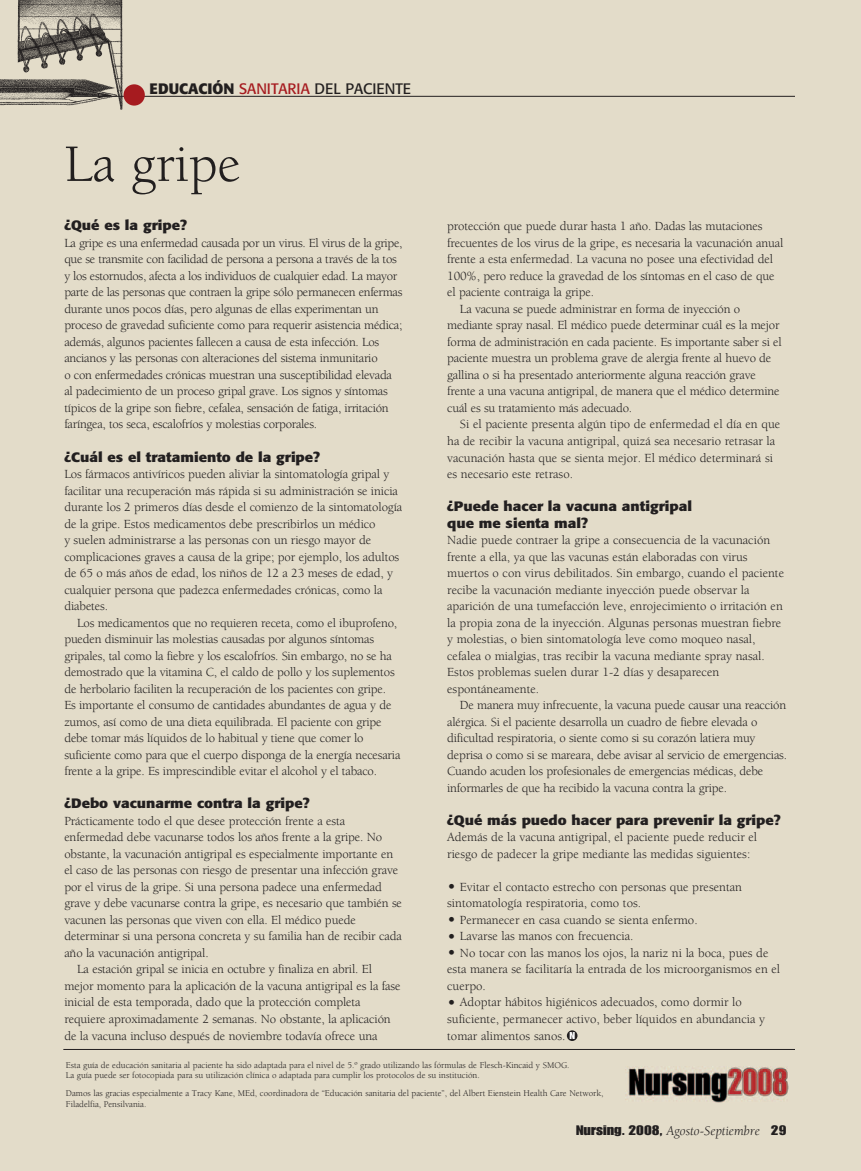
<style>
.page{position:relative;width:861px;height:1171px;background:#fff}
.page>*{position:absolute;margin:0;border:0;box-sizing:border-box;transform-origin:0 0}
.t1{font:54px "Berkeley";color:#221f1f}
.t2{font:15px "Formata";color:#221f1f}
.t3{font:700 13.5px/16.5px "Formata";color:#221f1f;scale:1.1 1}
.t4{font:italic 13.5px "Berkeley";color:#221f1f}
.t5{font:12.75px/16.5px "Berkeley";letter-spacing:-.01em;color:#221f1f}
.t6{font:9px/10.5px "Berkeley";color:#221f1f}
.s1{font-weight:700}
.s2{color:#a61b1f}
.s3{font-size:18px}
.s4{font-family:"Helvetica Neue";font-weight:900;font-stretch:condensed;font-size:9.75px;color:#fff}
.s5{font-family:"SHC Impact";font-style:normal}
</style>
<div class="page">
<div style="left:0;top:0;width:861px;height:1170px;background:#e3dcc9"></div>
<p class="t2" style="left:150px;top:79px;width:263px"><span class="s1">EDUCACIÓN</span> <span class="s2">SANITARIA</span> DEL PACIENTE</p>
<h1 class="t1" style="left:64px;top:142px;width:178px">La gripe</h1>
<p class="t3" style="left:64px;top:217px;width:113px">¿Qué es la gripe?</p>
<p class="t5" style="left:64px;top:235px;width:340px">La gripe es una enfermedad causada por un virus. El virus de la gripe, que se transmite con facilidad de persona a persona a través de la tos y los estornudos, afecta a los individuos de cualquier edad. La mayor parte de las personas que contraen la gripe sólo permanecen enfermas durante unos pocos días, pero algunas de ellas experimentan un proceso de gravedad suficiente como para requerir asistencia médica; además, algunos pacientes fallecen a causa de esta infección. Los ancianos y las personas con alteraciones del sistema inmunitario<br>o con enfermedades crónicas muestran una susceptibilidad elevada al padecimiento de un proceso gripal grave. Los signos y síntomas típicos de la gripe son fiebre, cefalea, sensación de fatiga, irritación faríngea, tos seca, escalofríos y molestias corporales.</p>
<p class="t3" style="left:64px;top:448px;width:234px">¿Cuál es el tratamiento de la gripe?</p>
<p class="t5" style="left:64px;top:466px;width:339px">Los fármacos antivíricos pueden aliviar la sintomatología gripal y facilitar una recuperación más rápida si su administración se inicia durante los 2 primeros días desde el comienzo de la sintomatología de la gripe. Estos medicamentos debe prescribirlos un médico<br>y suelen administrarse a las personas con un riesgo mayor de complicaciones graves a causa de la gripe; por ejemplo, los adultos de 65 o más años de edad, los niños de 12 a 23 meses de edad, y cualquier persona que padezca enfermedades crónicas, como la diabetes.</p>
<p class="t5" style="left:64px;top:615px;width:337px;text-indent:13px">Los medicamentos que no requieren receta, como el ibuprofeno, pueden disminuir las molestias causadas por algunos síntomas gripales, tal como la fiebre y los escalofríos. Sin embargo, no se ha demostrado que la vitamina C, el caldo de pollo y los suplementos de herbolario faciliten la recuperación de los pacientes con gripe.<br>Es importante el consumo de cantidades abundantes de agua y de zumos, así como de una dieta equilibrada. El paciente con gripe debe tomar más líquidos de lo habitual y tiene que comer lo suficiente como para que el cuerpo disponga de la energía necesaria frente a la gripe. Es imprescindible evitar el alcohol y el tabaco.</p>
<p class="t3" style="left:64px;top:795px;width:224px">¿Debo vacunarme contra la gripe?</p>
<p class="t5" style="left:64px;top:813px;width:282px">Prácticamente todo el que desee protección frente a esta</p>
<p class="t5" style="left:64px;top:829px;width:319px">enfermedad debe vacunarse todos los años frente a la gripe. No</p>
<p class="t5" style="left:64px;top:846px;width:330px">obstante, la vacunación antigripal es especialmente importante en</p>
<p class="t5" style="left:64px;top:862px;width:335px">el caso de las personas con riesgo de presentar una infección grave</p>
<p class="t5" style="left:64px;top:879px;width:319px">por el virus de la gripe. Si una persona padece una enfermedad</p>
<p class="t5" style="left:64px;top:895px;width:339px">grave y debe vacunarse contra la gripe, es necesario que también se</p>
<p class="t5" style="left:64px;top:912px;width:293px">vacunen las personas que viven con ella. El médico puede</p>
<p class="t5" style="left:64px;top:928px;width:339px">determinar si una persona concreta y su familia han de recibir cada</p>
<p class="t5" style="left:64px;top:945px;width:146px">año la vacunación antigripal.</p>
<p class="t5" style="left:77px;top:961px;width:296px">La estación gripal se inicia en octubre y finaliza en abril. El</p>
<p class="t5" style="left:64px;top:978px;width:338px">mejor momento para la aplicación de la vacuna antigripal es la fase</p>
<p class="t5" style="left:64px;top:994px;width:298px">inicial de esta temporada, dado que la protección completa</p>
<p class="t5" style="left:64px;top:1011px;width:328px">requiere aproximadamente 2 semanas. No obstante, la aplicación</p>
<p class="t5" style="left:64px;top:1027px;width:315px">de la vacuna incluso después de noviembre todavía ofrece una</p>
<p class="t5" style="left:447px;top:219px;width:317px">protección que puede durar hasta 1 año. Dadas las mutaciones</p>
<p class="t5" style="left:447px;top:235px;width:338px">frecuentes de los virus de la gripe, es necesaria la vacunación anual</p>
<p class="t5" style="left:447px;top:252px;width:327px">frente a esta enfermedad. La vacuna no posee una efectividad del</p>
<p class="t5" style="left:447px;top:268px;width:329px">100%, pero reduce la gravedad de los síntomas en el caso de que</p>
<p class="t5" style="left:447px;top:285px;width:148px">el paciente contraiga la gripe.</p>
<p class="t5" style="left:460px;top:301px;width:282px">La vacuna se puede administrar en forma de inyección o</p>
<p class="t5" style="left:447px;top:318px;width:334px">mediante spray nasal. El médico puede determinar cuál es la mejor</p>
<p class="t5" style="left:447px;top:334px;width:336px">forma de administración en cada paciente. Es importante saber si el</p>
<p class="t5" style="left:447px;top:351px;width:326px">paciente muestra un problema grave de alergia frente al huevo de</p>
<p class="t5" style="left:447px;top:367px;width:310px">gallina o si ha presentado anteriormente alguna reacción grave</p>
<p class="t5" style="left:447px;top:384px;width:334px">frente a una vacuna antigripal, de manera que el médico determine</p>
<p class="t5" style="left:447px;top:400px;width:186px">cuál es su tratamiento más adecuado.</p>
<p class="t5" style="left:460px;top:417px;width:322px">Si el paciente presenta algún tipo de enfermedad el día en que</p>
<p class="t5" style="left:447px;top:433px;width:329px">ha de recibir la vacuna antigripal, quizá sea necesario retrasar la</p>
<p class="t5" style="left:447px;top:450px;width:327px">vacunación hasta que se sienta mejor. El médico determinará si</p>
<p class="t5" style="left:447px;top:466px;width:127px">es necesario este retraso.</p>
<p class="t3" style="left:447px;top:498px;width:224px">¿Puede hacer la vacuna antigripal que me sienta mal?</p>
<p class="t5" style="left:447px;top:532px;width:338px">Nadie puede contraer la gripe a consecuencia de la vacunación frente a ella, ya que las vacunas están elaboradas con virus muertos o con virus debilitados. Sin embargo, cuando el paciente recibe la vacunación mediante inyección puede observar la aparición de una tumefacción leve, enrojecimiento o irritación en la propia zona de la inyección. Algunas personas muestran fiebre y molestias, o bien sintomatología leve como moqueo nasal, cefalea o mialgias, tras recibir la vacuna mediante spray nasal.<br>Estos problemas suelen durar 1-2 días y desaparecen espontáneamente.</p>
<p class="t5" style="left:447px;top:697px;width:341px;text-indent:13px">De manera muy infrecuente, la vacuna puede causar una reacción alérgica. Si el paciente desarrolla un cuadro de fiebre elevada o dificultad respiratoria, o siente como si su corazón latiera muy deprisa o como si se mareara, debe avisar al servicio de emergencias.<br>Cuando acuden los profesionales de emergencias médicas, debe informarles de que ha recibido la vacuna contra la gripe.</p>
<p class="t3" style="left:447px;top:811px;width:305px">¿Qué más puedo hacer para prevenir la gripe?</p>
<p class="t5" style="left:447px;top:829px;width:311px">Además de la vacuna antigripal, el paciente puede reducir el riesgo de padecer la gripe mediante las medidas siguientes:</p>
<p class="t5" style="left:447px;top:879px;width:296px"><span class="s3">•</span> Evitar el contacto estrecho con personas que presentan sintomatología respiratoria, como tos.</p>
<p class="t5" style="left:447px;top:912px;width:252px"><span class="s3">•</span> Permanecer en casa cuando se sienta enfermo.</p>
<p class="t5" style="left:447px;top:928px;width:188px"><span class="s3">•</span> Lavarse las manos con frecuencia.</p>
<p class="t5" style="left:447px;top:945px;width:334px"><span class="s3">•</span> No tocar con las manos los ojos, la nariz ni la boca, pues de esta manera se facilitaría la entrada de los microorganismos en el cuerpo.</p>
<p class="t5" style="left:447px;top:994px;width:319px"><span class="s3">•</span> Adoptar hábitos higiénicos adecuados, como dormir lo suficiente, permanecer activo, beber líquidos en abundancia y tomar alimentos sanos. <span class="s4">N</span></p>
<p class="t6" style="left:66px;top:1060px;width:505px">Esta guía de educación sanitaria al paciente ha sido adaptada para el nivel de 5.º grado utilizando las fórmulas de Flesch-Kincaid y SMOG.<br>La guía puede ser fotocopiada para su utilización clínica o adaptada para cumplir los protocolos de su institución.</p>
<p class="t6" style="left:66px;top:1088px;width:539px">Damos las gracias especialmente a Tracy Kane, MEd, coordinadora de “Educación sanitaria del paciente”, del Albert Eienstein Health Care Network,<br>Filadelfia, Pensilvania.</p>
<p class="t4" style="left:576px;top:1125px;width:212px"><span class="s5">Nursing. 2008,</span> Agosto-Septiembre <span class="s5">29</span></p>
</div>
